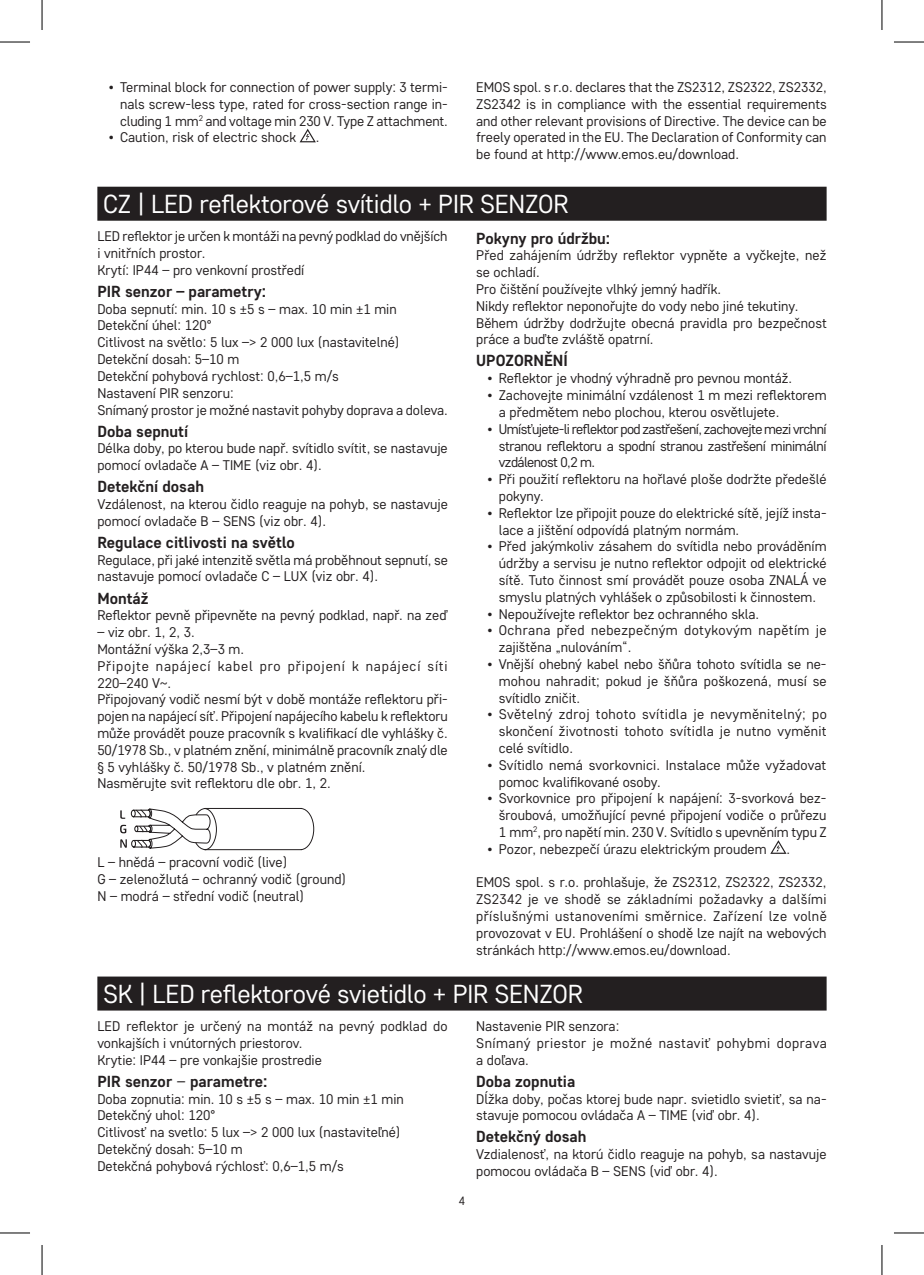
<style>
.page{position:relative;width:924px;height:1275px;background:#fff}
.page>*{position:absolute;margin:0;border:0;box-sizing:border-box;transform-origin:0 0}
.t1{font:26px "Core Sans D35";letter-spacing:-.01em;color:#fff}
.t2{font:700 16px "Core Sans D55";color:#231f20}
.t3{font:14px/16.8px "Core Sans D35";color:#231f20}
.t4{font:14px/16.8px "Core Sans D35";letter-spacing:.03em;color:#231f20}
.t5{font:12px "Core Sans D35";color:#231f20}
.s1{font-family:"Core Sans D35";font-weight:400}
</style>
<div class="page">
<svg style="left:300px;top:129px;width:16px;height:13px"></svg>
<div style="left:97px;top:187px;width:729px;height:34px;background:#231f20"></div>
<svg style="left:120px;top:808px;width:194px;height:42px"></svg>
<svg style="left:770px;top:840px;width:16px;height:14px"></svg>
<div style="left:97px;top:976px;width:729px;height:34px;background:#231f20"></div>
<hr style="left:0;top:42px;width:30px;height:1px;background:#000">
<hr style="left:893px;top:42px;width:30px;height:1px;background:#000">
<hr style="left:0;top:1232px;width:30px;height:1px;background:#000">
<hr style="left:893px;top:1232px;width:30px;height:1px;background:#000">
<hr style="left:42px;top:0;width:1px;height:30px;background:#000">
<hr style="left:42px;top:1245px;width:1px;height:30px;background:#000">
<hr style="left:881px;top:0;width:1px;height:30px;background:#000">
<hr style="left:881px;top:1245px;width:1px;height:30px;background:#000">
<p class="t3" style="left:476px;top:78px;width:352px;text-align:justify">EMOS spol. s r.o. declares that the ZS2312, ZS2322, ZS2332, ZS2342 is in compliance with the essential requirements and other relevant provisions of Directive. The device can be freely operated in the EU. The Declaration of Conformity can be found at http://www.emos.eu/download.</p>
<h1 class="t1" style="left:103px;top:187px;width:466px">CZ | LED reflektorové svítidlo + PIR SENZOR</h1>
<p class="t3" style="left:97px;top:227px;width:351px">LED reflektor je určen k montáži na pevný podklad do vnějších i vnitřních prostor.<br>Krytí: IP44 – pro venkovní prostředí</p>
<p class="t2" style="left:97px;top:281px;width:170px">PIR senzor – parametry:</p>
<p class="t3" style="left:97px;top:300px;width:352px">Doba sepnutí: min. 10 s ±5 s – max. 10 min ±1 min Detekční úhel: 120°<br>Citlivost na světlo: 5 lux –&gt; 2 000 lux (nastavitelné)<br>Detekční dosah: 5–10 m<br>Detekční pohybová rychlost: 0,6–1,5 m/s<br>Nastavení PIR senzoru:<br>Snímaný prostor je možné nastavit pohyby doprava a doleva.</p>
<p class="t2" style="left:97px;top:420px;width:92px">Doba sepnutí</p>
<p class="t3" style="left:97px;top:439px;width:352px">Délka doby, po kterou bude např. svítidlo svítit, se nastavuje pomocí ovladače A – TIME (viz obr. 4).</p>
<p class="t2" style="left:97px;top:476px;width:108px">Detekční dosah</p>
<p class="t3" style="left:97px;top:495px;width:352px">Vzdálenost, na kterou čidlo reaguje na pohyb, se nastavuje pomocí ovladače B – SENS (viz obr. 4).</p>
<p class="t2" style="left:97px;top:532px;width:199px">Regulace citlivosti na světlo</p>
<p class="t3" style="left:97px;top:551px;width:352px">Regulace, při jaké intenzitě světla má proběhnout sepnutí, se nastavuje pomocí ovladače C – LUX (viz obr. 4).</p>
<p class="t2" style="left:97px;top:587px;width:53px">Montáž</p>
<p class="t3" style="left:97px;top:606px;width:352px">Reflektor pevně připevněte na pevný podklad, např. na zeď</p>
<p class="t3" style="left:97px;top:623px;width:352px">– viz obr. 1, 2, 3.<br>Montážní výška 2,3–3 m.<br>Připojte napájecí kabel pro připojení k napájecí síti 220–240 V~.<br>Připojovaný vodič nesmí být v době montáže reflektoru při&shy;pojen na napájecí síť. Připojení napájecího kabelu k reflektoru může provádět pouze pracovník s kvalifikací dle vyhlášky č.<br>50/1978 Sb., v platném znění, minimálně pracovník znalý dle § 5 vyhlášky č. 50/1978 Sb., v platném znění.<br>Nasměrujte svit reflektoru dle obr. 1, 2.</p>
<p class="t3" style="left:120px;top:78px;width:329px;text-align:justify;text-indent:-11px">• Terminal block for connection of power supply: 3 termi&shy;nals screw-less type, rated for cross-section range in&shy;cluding 1 mm<sup>2</sup> and voltage min 230 V. Type Z attachment.</p>
<p class="t3" style="left:109px;top:129px;width:189px">• Caution, risk of electric shock</p>
<p class="t3" style="left:316px;top:129px;width:5px">.</p>
<p class="t2" style="left:476px;top:227px;width:135px">Pokyny pro údržbu:</p>
<p class="t3" style="left:476px;top:247px;width:352px">Před zahájením údržby reflektor vypněte a vyčkejte, než se ochladí.<br>Pro čištění používejte vlhký jemný hadřík.<br>Nikdy reflektor neponořujte do vody nebo jiné tekutiny.<br>Během údržby dodržujte obecná pravidla pro bezpečnost práce a buďte zvláště opatrní.</p>
<p class="t2" style="left:476px;top:350px;width:93px">UPOZORNĚNÍ</p>
<p class="t3" style="left:487px;top:369px;width:306px">• Reflektor je vhodný výhradně pro pevnou montáž.</p>
<p class="t3" style="left:498px;top:386px;width:329px;text-indent:-11px">• Zachovejte minimální vzdálenost 1 m mezi reflektorem a předmětem nebo plochou, kterou osvětlujete.</p>
<p class="t3" style="left:498px;top:420px;width:329px;text-align:justify;text-indent:-11px">• Umísťujete-li reflektor pod zastřešení, zachovejte mezi vrchní stranou reflektoru a spodní stranou zastřešení minimální vzdálenost 0,2 m.</p>
<p class="t3" style="left:498px;top:470px;width:329px;text-indent:-11px">• Při použití reflektoru na hořlavé ploše dodržte předešlé pokyny.</p>
<p class="t3" style="left:498px;top:504px;width:329px;text-indent:-11px">• Reflektor lze připojit pouze do elektrické sítě, jejíž insta&shy;lace a jištění odpovídá platným normám.</p>
<p class="t3" style="left:498px;top:537px;width:329px;text-align:justify;text-indent:-11px">• Před jakýmkoliv zásahem do svítidla nebo prováděním údržby a servisu je nutno reflektor odpojit od elektrické sítě. Tuto činnost smí provádět pouze osoba ZNALÁ ve smyslu platných vyhlášek o způsobilosti k činnostem.</p>
<p class="t3" style="left:487px;top:605px;width:273px">• Nepoužívejte reflektor bez ochranného skla.</p>
<p class="t4" style="left:498px;top:621px;width:329px;text-indent:-11px">• Ochrana před nebezpečným dotykovým napětím je zajištěna „nulováním“.</p>
<p class="t3" style="left:498px;top:655px;width:329px;text-align:justify;text-indent:-11px">• Vnější ohebný kabel nebo šňůra tohoto svítidla se ne&shy;mohou nahradit; pokud je šňůra poškozená, musí se svítidlo zničit.</p>
<p class="t3" style="left:498px;top:705px;width:329px;text-align:justify;text-indent:-11px">• Světelný zdroj tohoto svítidla je nevyměnitelný; po skončení životnosti tohoto svítidla je nutno vyměnit celé svítidlo.</p>
<p class="t3" style="left:498px;top:756px;width:329px;text-indent:-11px">• Svítidlo nemá svorkovnici. Instalace může vyžadovat pomoc kvalifikované osoby.</p>
<p class="t3" style="left:498px;top:789px;width:329px;text-align:justify;text-indent:-11px">• Svorkovnice pro připojení k napájení: 3-svorková bez&shy;šroubová, umožňující pevné připojení vodiče o průřezu 1 mm<sup>2</sup>, pro napětí min. 230 V. Svítidlo s upevněním typu Z</p>
<p class="t3" style="left:487px;top:840px;width:280px">• Pozor, nebezpečí úrazu elektrickým proudem</p>
<p class="t3" style="left:786px;top:840px;width:5px">.</p>
<p class="t3" style="left:476px;top:873px;width:352px;text-align:justify">EMOS spol. s r.o. prohlašuje, že ZS2312, ZS2322, ZS2332, ZS2342 je ve shodě se základními požadavky a dalšími příslušnými ustanoveními směrnice. Zařízení lze volně provozovat v EU. Prohlášení o shodě lze najít na webových stránkách http://www.emos.eu/download.</p>
<h1 class="t1" style="left:103px;top:977px;width:481px">SK | LED reflektorové svietidlo + PIR SENZOR</h1>
<p class="t3" style="left:97px;top:1017px;width:351px">LED reflektor je určený na montáž na pevný podklad do vonkajších i vnútorných priestorov.<br>Krytie: IP44 – pre vonkajšie prostredie</p>
<p class="t2" style="left:97px;top:1070px;width:172px">PIR senzor <span class="s1">‒</span> parametre:</p>
<p class="t3" style="left:97px;top:1089px;width:308px">Doba zopnutia: min. 10 s ±5 s – max. 10 min ±1 min Detekčný uhol: 120°<br>Citlivosť na svetlo: 5 lux –&gt; 2 000 lux (nastaviteľné)<br>Detekčný dosah: 5–10 m<br>Detekčná pohybová rýchlosť: 0,6–1,5 m/s</p>
<p class="t3" style="left:97px;top:853px;width:250px">L – hnědá – pracovní vodič (live)<br>G – zelenožlutá – ochranný vodič (ground)<br>N – modrá – střední vodič (neutral)</p>
<p class="t4" style="left:476px;top:1017px;width:352px">Nastavenie PIR senzora:<br>Snímaný priestor je možné nastaviť pohybmi doprava a doľava.</p>
<p class="t2" style="left:476px;top:1070px;width:100px">Doba zopnutia</p>
<p class="t3" style="left:476px;top:1089px;width:352px">Dĺžka doby, počas ktorej bude napr. svietidlo svietiť, sa na&shy;stavuje pomocou ovládača A – TIME (viď obr. 4).</p>
<p class="t2" style="left:476px;top:1126px;width:112px">Detekčný dosah</p>
<p class="t3" style="left:476px;top:1145px;width:352px">Vzdialenosť, na ktorú čidlo reaguje na pohyb, sa nastavuje pomocou ovládača B – SENS (viď obr. 4).</p>
<p class="t5" style="left:458px;top:1192px;width:8px">4</p>
</div>
